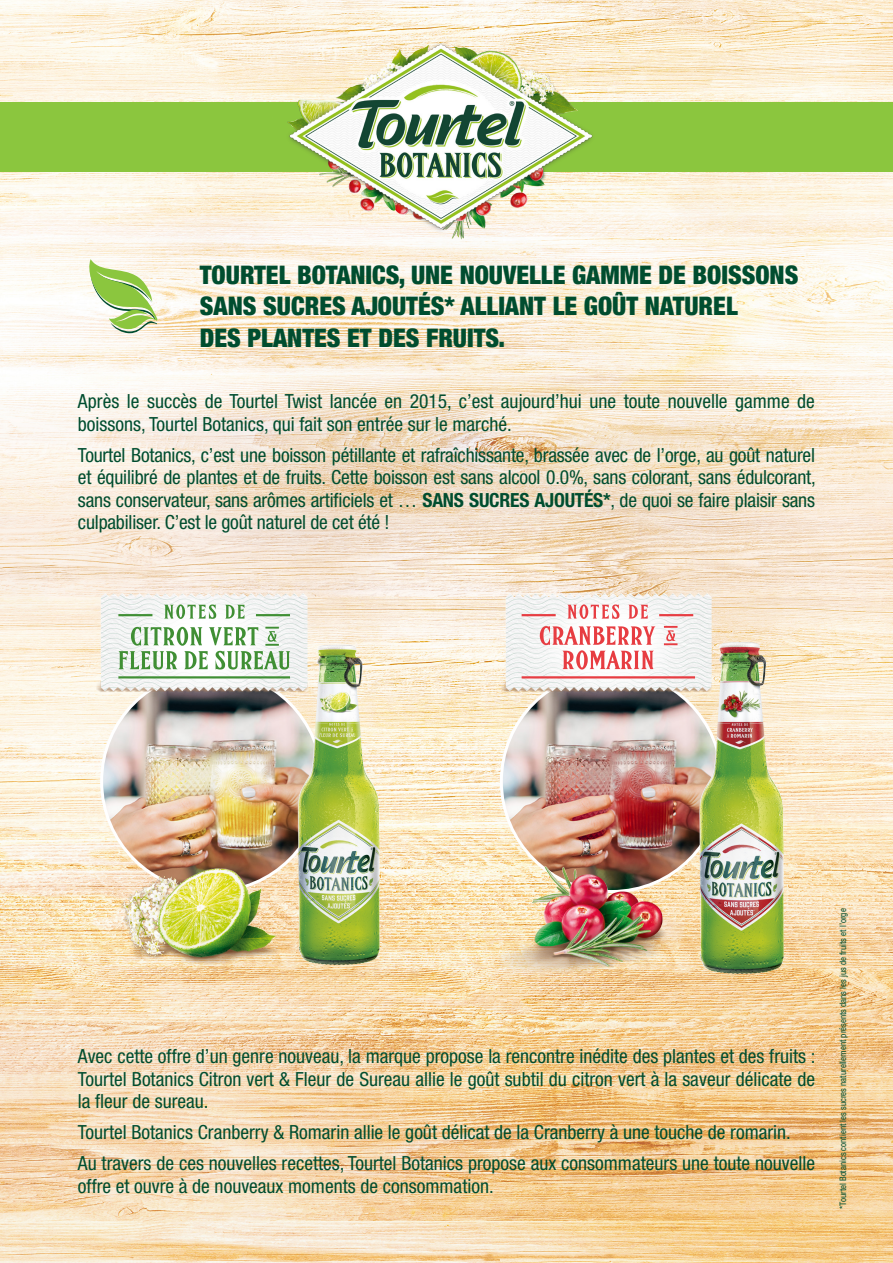
<style>
.page{position:relative;width:893px;height:1263px;background:#fff}
.page>*{position:absolute;margin:0;border:0;box-sizing:border-box;transform-origin:0 0}
.t1{font:900 condensed 25.5px "Helvetica Neue";color:#004d2f}
.t2{font:condensed 19.5px/22.5px "Helvetica Neue";color:#004d2f}
.t3{font:condensed 9px "Helvetica Neue";color:#004d2f}
.s1{font-weight:700}
</style>
<div class="page">
<img style="left:0;top:0;width:893px;height:1263px">
<svg style="left:86px;top:259px;width:72px;height:74px"></svg>
<img style="left:102px;top:671px;width:220px;height:220px;border-radius:110px">
<img style="left:246px;top:639px;width:186px;height:330px">
<img style="left:95px;top:828px;width:234px;height:170px">
<img style="left:84px;top:571px;width:238px;height:137px">
<hr style="left:118px;top:676px;width:172px;height:2px;background:#408f34">
<svg style="left:164px;top:604px;width:52px;height:15px"></svg>
<svg style="left:225px;top:605px;width:19px;height:14px"></svg>
<hr style="left:118px;top:614px;width:34px;height:2px;background:#408f34">
<hr style="left:256px;top:614px;width:34px;height:2px;background:#408f34">
<svg style="left:118px;top:627px;width:172px;height:43px"></svg>
<img style="left:501px;top:671px;width:221px;height:220px;border-radius:110px">
<img style="left:500px;top:843px;width:192px;height:139px">
<img style="left:488px;top:571px;width:238px;height:137px">
<hr style="left:522px;top:676px;width:173px;height:2px;background:#e73d42">
<svg style="left:540px;top:626px;width:116px;height:43px"></svg>
<svg style="left:664px;top:626px;width:13px;height:10px"></svg>
<svg style="left:567px;top:604px;width:52px;height:15px"></svg>
<svg style="left:628px;top:605px;width:20px;height:14px"></svg>
<hr style="left:522px;top:614px;width:34px;height:2px;background:#e73d42">
<hr style="left:659px;top:614px;width:34px;height:2px;background:#e73d42">
<img style="left:647px;top:636px;width:192px;height:342px">
<div style="left:0;top:102px;width:893px;height:69px;background:#8bc63e"></div>
<img style="left:272px;top:28px;width:348px;height:219px">
<p class="t1" style="left:200px;top:254px;width:600px">TOURTEL BOTANICS, UNE NOUVELLE GAMME DE BOISSONS</p>
<p class="t1" style="left:200px;top:285px;width:539px">SANS SUCRES AJOUTÉS* ALLIANT LE GOÛT NATUREL</p>
<p class="t1" style="left:200px;top:317px;width:307px">DES PLANTES ET DES FRUITS.</p>
<p class="t2" style="left:78px;top:390px;width:738px">Après le succès de Tourtel Twist lancée en 2015, c’est aujourd’hui une toute nouvelle gamme de boissons, Tourtel Botanics, qui fait son entrée sur le marché.</p>
<p class="t2" style="left:78px;top:444px;width:739px;text-align:justify">Tourtel Botanics, c’est une boisson pétillante et rafraîchissante, brassée avec de l’orge, au goût naturel et équilibré de plantes et de fruits. Cette boisson est sans alcool 0.0%, sans colorant, sans édulcorant, sans conservateur, sans arômes artificiels et … <span class="s1">SANS SUCRES AJOUTÉS*</span>, de quoi se faire plaisir sans culpabiliser. C’est le goût naturel de cet été !</p>
<p class="t2" style="left:78px;top:1045px;width:739px;text-align:justify">Avec cette offre d’un genre nouveau, la marque propose la rencontre inédite des plantes et des fruits :<br>Tourtel Botanics Citron vert &amp; Fleur de Sureau allie le goût subtil du citron vert à la saveur délicate de la fleur de sureau.</p>
<p class="t2" style="left:78px;top:1121px;width:714px">Tourtel Botanics Cranberry &amp; Romarin allie le goût délicat de la Cranberry à une touche de romarin.</p>
<p class="t2" style="left:78px;top:1152px;width:739px">Au travers de ces nouvelles recettes, Tourtel Botanics propose aux consommateurs une toute nouvelle offre et ouvre à de nouveaux moments de consommation.</p>
<p class="t3" style="left:838px;top:1209px;width:302px;rotate:-90deg">*Tourtel Botanics contient les sucres naturellement présents dans les jus de fruits et l’orge</p>
</div>
